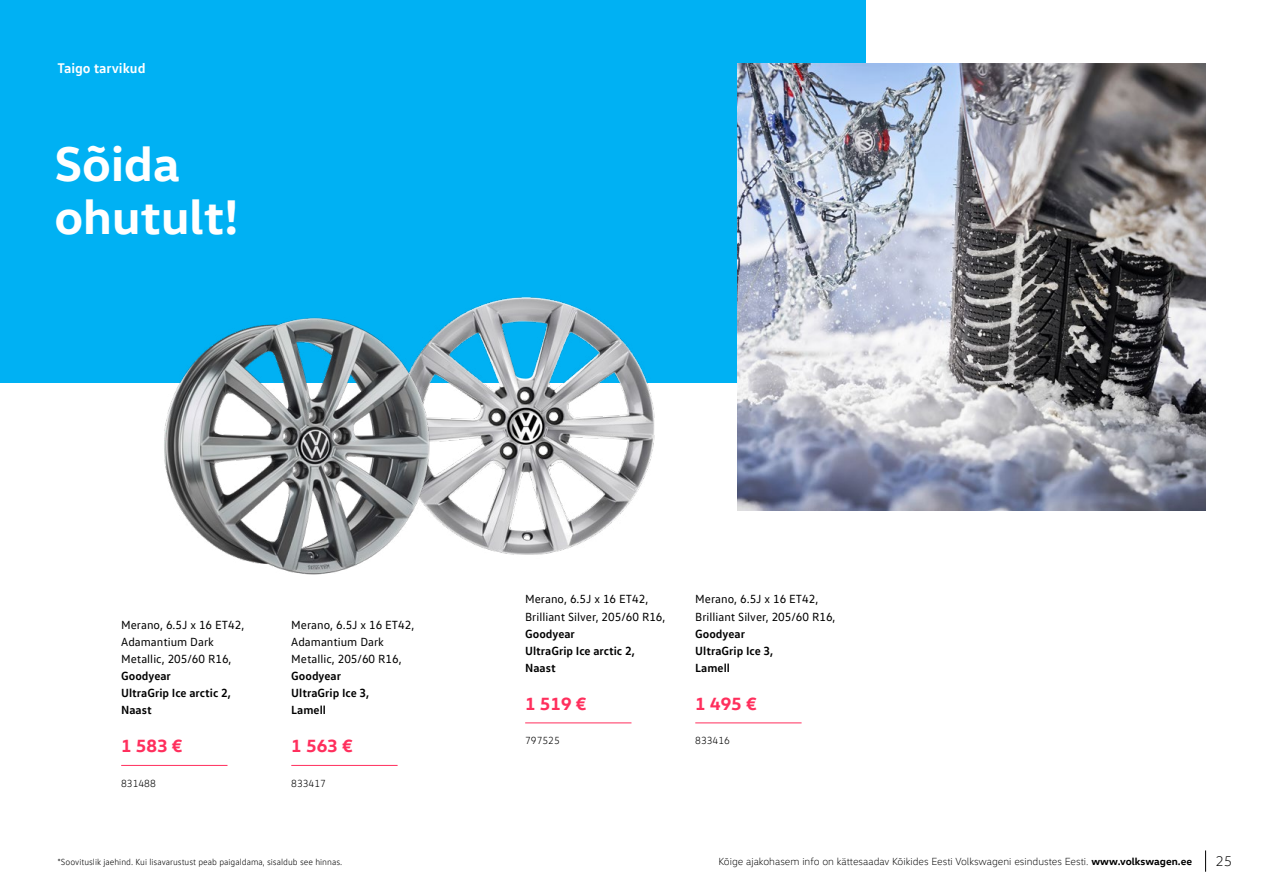
<style>
.page{position:relative;width:1263px;height:893px;background:#fff}
.page>*{position:absolute;margin:0;border:0;box-sizing:border-box;transform-origin:0 0}
.t1{font:700 49.5px/53.1px "VW Head";color:#fff}
.t2{font:700 18px "VW Head";color:#ff2f5d}
.t3{font:700 14.25px "VW Text";color:#fff}
.t4{font:300 14.25px "VW Head";color:#000}
.t5{font:12px/17px "VW Text";color:#000}
.t6{font:700 12px/17px "VW Text";color:#000}
.t7{font:300 10.5px "VW Head";color:#000}
.t8{font:300 10.5px "VW Text";color:#000}
.t9{font:300 9px "VW Text";color:#000}
.s1{font-weight:700}
</style>
<div class="page">
<svg style="left:1205px;top:850px;width:1px;height:22px"></svg>
<div style="left:0;top:0;width:865px;height:383px;background:#00b1f3"></div>
<hr style="left:525px;top:722px;width:106px;height:1px;background:#ff2f5d">
<hr style="left:695px;top:722px;width:106px;height:1px;background:#ff2f5d">
<img style="left:461px;top:297px;width:194px;height:258px">
<img style="left:164px;top:314px;width:297px;height:261px">
<img style="left:738px;top:64px;width:467px;height:446px">
<hr style="left:121px;top:765px;width:106px;height:1px;background:#ff2f5d">
<hr style="left:291px;top:765px;width:107px;height:1px;background:#ff2f5d">
<p class="t3" style="left:57px;top:59px;width:90px">Taigo tarvikud</p>
<h1 class="t1" style="left:54px;top:135px;width:185px">Sõida ohutult!</h1>
<p class="t5" style="left:121px;top:616px;width:125px">Merano, 6.5J x 16 ET42,<br>Adamantium Dark<br>Metallic, 205/60 R16,</p>
<p class="t6" style="left:121px;top:667px;width:111px">Goodyear<br>UltraGrip Ice arctic 2,<br>Naast</p>
<h2 class="t2" style="left:121px;top:734px;width:63px">1 583 €</h2>
<p class="t5" style="left:291px;top:616px;width:125px">Merano, 6.5J x 16 ET42,<br>Adamantium Dark<br>Metallic, 205/60 R16,</p>
<p class="t6" style="left:291px;top:667px;width:79px">Goodyear<br>UltraGrip Ice 3,<br>Lamell</p>
<h2 class="t2" style="left:291px;top:734px;width:63px">1 563 €</h2>
<p class="t8" style="left:121px;top:777px;width:36px">831488</p>
<p class="t8" style="left:291px;top:777px;width:36px">833417</p>
<p class="t9" style="left:57px;top:856px;width:286px">*Soovituslik jaehind. Kui lisavarustust peab paigaldama, sisaldub see hinnas.</p>
<p class="t5" style="left:525px;top:591px;width:142px">Merano, 6.5J x 16 ET42,<br>Brilliant Silver, 205/60 R16,</p>
<p class="t6" style="left:525px;top:624px;width:111px">Goodyear<br>UltraGrip Ice arctic 2,<br>Naast</p>
<h2 class="t2" style="left:525px;top:692px;width:63px">1 519 €</h2>
<p class="t5" style="left:695px;top:591px;width:142px">Merano, 6.5J x 16 ET42,<br>Brilliant Silver, 205/60 R16,</p>
<p class="t6" style="left:695px;top:624px;width:79px">Goodyear<br>UltraGrip Ice 3,<br>Lamell</p>
<h2 class="t2" style="left:695px;top:692px;width:63px">1 495 €</h2>
<p class="t8" style="left:525px;top:734px;width:36px">797525</p>
<p class="t8" style="left:695px;top:734px;width:36px">833416</p>
<p class="t7" style="left:718px;top:855px;width:475px">Kõige ajakohasem info on kättesaadav Kõikides Eesti Volkswageni esindustes Eesti. <span class="s1">www.volkswagen.ee</span></p>
<p class="t4" style="left:1215px;top:853px;width:18px">25</p>
</div>
